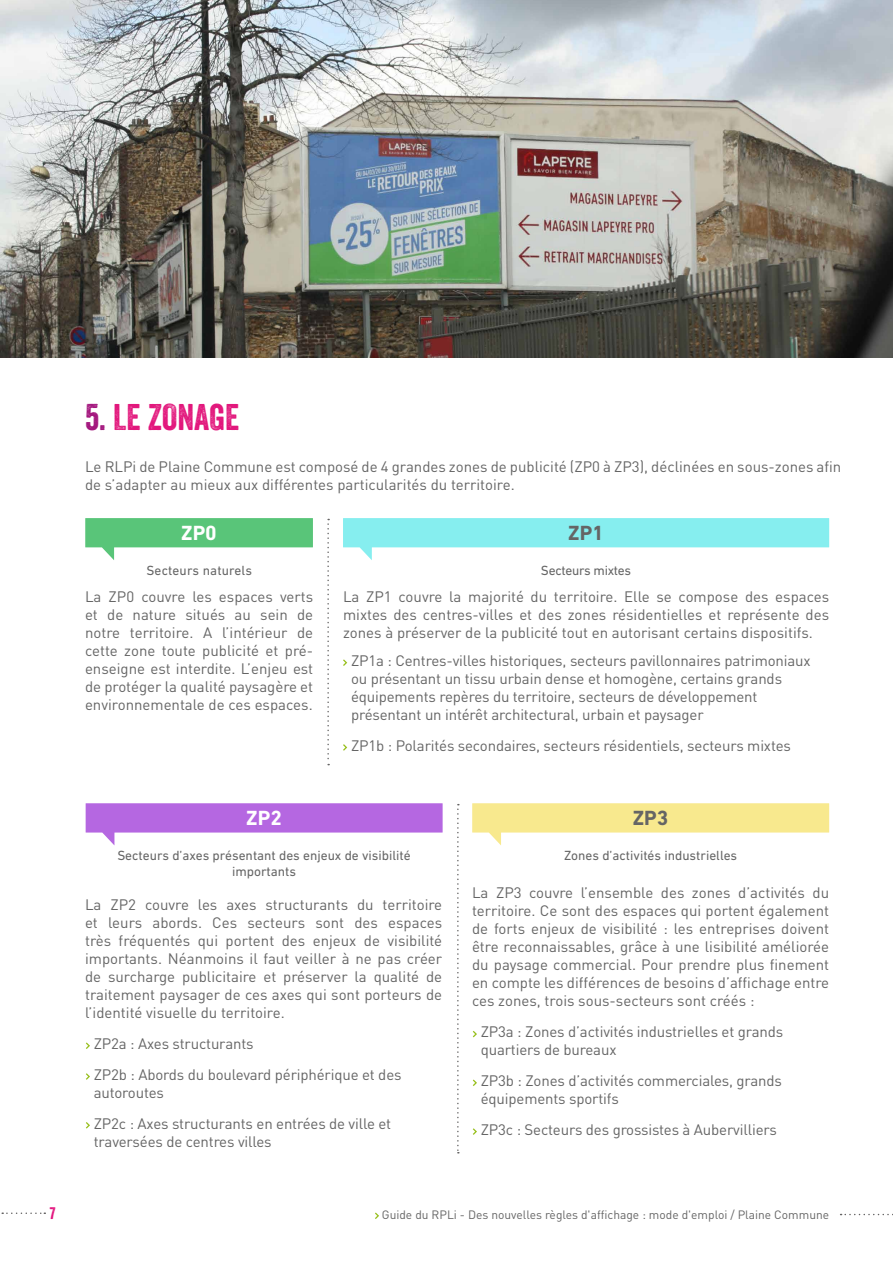
<style>
.page{position:relative;width:893px;height:1263px;background:#fff}
.page>*{position:absolute;margin:0;border:0;box-sizing:border-box;transform-origin:0 0}
.t1{font:36px "Veneer";color:#e2177c}
.t2{font:700 20.85px "DIN Next LT Pro";color:#fff}
.t3{font:700 20.85px "DIN Next LT Pro";color:#656565}
.t4{font:16.2px "Veneer";color:#e20f7b}
.t5{font:15px/18px "DIN Pro";letter-spacing:-.01em;color:#656565}
.t6{font:13.5px/16.2px "DIN Next LT Pro";color:#656565;text-align:center}
.t7{font:13.5px "DIN Next LT Pro";letter-spacing:-.02em;color:#656565}
.t8{font:12px "DIN Pro";color:#656565}
.s1{color:#a4177e}
</style>
<div class="page">
<svg style="left:343px;top:659px;width:4px;height:7px"></svg>
<svg style="left:343px;top:744px;width:4px;height:7px"></svg>
<svg style="left:86px;top:1042px;width:4px;height:7px"></svg>
<svg style="left:86px;top:1073px;width:4px;height:7px"></svg>
<svg style="left:86px;top:1122px;width:4px;height:6px"></svg>
<svg style="left:473px;top:1031px;width:4px;height:6px"></svg>
<svg style="left:473px;top:1079px;width:4px;height:7px"></svg>
<svg style="left:473px;top:1128px;width:4px;height:7px"></svg>
<svg style="left:327px;top:519px;width:2px;height:246px"></svg>
<svg style="left:85px;top:518px;width:228px;height:42px"></svg>
<svg style="left:343px;top:518px;width:486px;height:42px"></svg>
<svg style="left:457px;top:804px;width:2px;height:349px"></svg>
<svg style="left:86px;top:803px;width:357px;height:42px"></svg>
<svg style="left:472px;top:803px;width:357px;height:42px"></svg>
<img style="left:0;top:0;width:893px;height:357px">
<svg style="left:2px;top:1212px;width:43px;height:2px"></svg>
<svg style="left:841px;top:1214px;width:52px;height:1px"></svg>
<svg style="left:375px;top:1212px;width:4px;height:7px"></svg>
<h1 class="t1" style="left:85px;top:395px;width:156px"><span class="s1">5.</span> LE ZONAGE</h1>
<p class="t5" style="left:85px;top:457px;width:758px">Le RLPi de Plaine Commune est composé de 4 grandes zones de publicité (ZP0 à ZP3), déclinées en sous-zones afin de s’adapter au mieux aux différentes particularités du territoire.</p>
<h2 class="t2" style="left:181px;top:521px;width:37px">ZP0</h2>
<h2 class="t3" style="left:568px;top:521px;width:37px">ZP1</h2>
<p class="t6" style="left:147px;top:562px;width:107px">Secteurs naturels</p>
<p class="t7" style="left:541px;top:562px;width:92px">Secteurs mixtes</p>
<p class="t5" style="left:85px;top:587px;width:230px;text-align:justify">La ZP0 couvre les espaces verts et de nature situés au sein de notre territoire. A l’intérieur de cette zone toute publicité et pré&shy;enseigne est interdite. L’enjeu est de protéger la qualité paysagère et environnementale de ces espaces.</p>
<p class="t5" style="left:343px;top:587px;width:488px;text-align:justify">La ZP1 couvre la majorité du territoire. Elle se compose des espaces mixtes des centres-villes et des zones résidentielles et représente des zones à préserver de la publicité tout en autorisant certains dispositifs.</p>
<p class="t5" style="left:351px;top:651px;width:461px">ZP1a : Centres-villes historiques, secteurs pavillonnaires patrimoniaux ou présentant un tissu urbain dense et homogène, certains grands équipements repères du territoire, secteurs de développement présentant un intérêt architectural, urbain et paysager</p>
<p class="t5" style="left:351px;top:736px;width:441px">ZP1b : Polarités secondaires, secteurs résidentiels, secteurs mixtes</p>
<h2 class="t2" style="left:246px;top:806px;width:37px">ZP2</h2>
<h2 class="t3" style="left:633px;top:806px;width:37px">ZP3</h2>
<p class="t6" style="left:117px;top:847px;width:295px">Secteurs d’axes présentant des enjeux de visibilité importants</p>
<p class="t6" style="left:564px;top:847px;width:174px">Zones d’activités industrielles</p>
<p class="t5" style="left:85px;top:895px;width:359px;text-align:justify">La ZP2 couvre les axes structurants du territoire et leurs abords. Ces secteurs sont des espaces très fréquentés qui portent des enjeux de visibilité importants. Néanmoins il faut veiller à ne pas créer de surcharge publicitaire et préserver la qualité de traitement paysager de ces axes qui sont porteurs de l’identité visuelle du territoire.</p>
<p class="t5" style="left:94px;top:1028px;width:309px;line-height:30.8px">ZP2a : Axes structurants<br>ZP2b : Abords du boulevard périphérique et des</p>
<p class="t5" style="left:94px;top:1076px;width:299px;line-height:30.8px">autoroutes<br>ZP2c : Axes structurants en entrées de ville et</p>
<p class="t5" style="left:94px;top:1131px;width:179px">traversées de centres villes</p>
<p class="t5" style="left:472px;top:883px;width:359px;text-align:justify">La ZP3 couvre l’ensemble des zones d’activités du territoire. Ce sont des espaces qui portent également de forts enjeux de visibilité : les entreprises doivent être reconnaissables, grâce à une lisibilité améliorée du paysage commercial. Pour prendre plus finement en compte les différences de besoins d’affichage entre ces zones, trois sous-secteurs sont créés :</p>
<p class="t5" style="left:481px;top:1022px;width:304px">ZP3a : Zones d’activités industrielles et grands quartiers de bureaux</p>
<p class="t5" style="left:481px;top:1071px;width:303px">ZP3b : Zones d’activités commerciales, grands équipements sportifs</p>
<p class="t5" style="left:481px;top:1120px;width:298px">ZP3c : Secteurs des grossistes à Aubervilliers</p>
<p class="t4" style="left:50px;top:1204px;width:7px">7</p>
<p class="t8" style="left:382px;top:1206px;width:449px">Guide du RPLi - Des nouvelles règles d'affichage : mode d'emploi / Plaine Commune</p>
</div>
